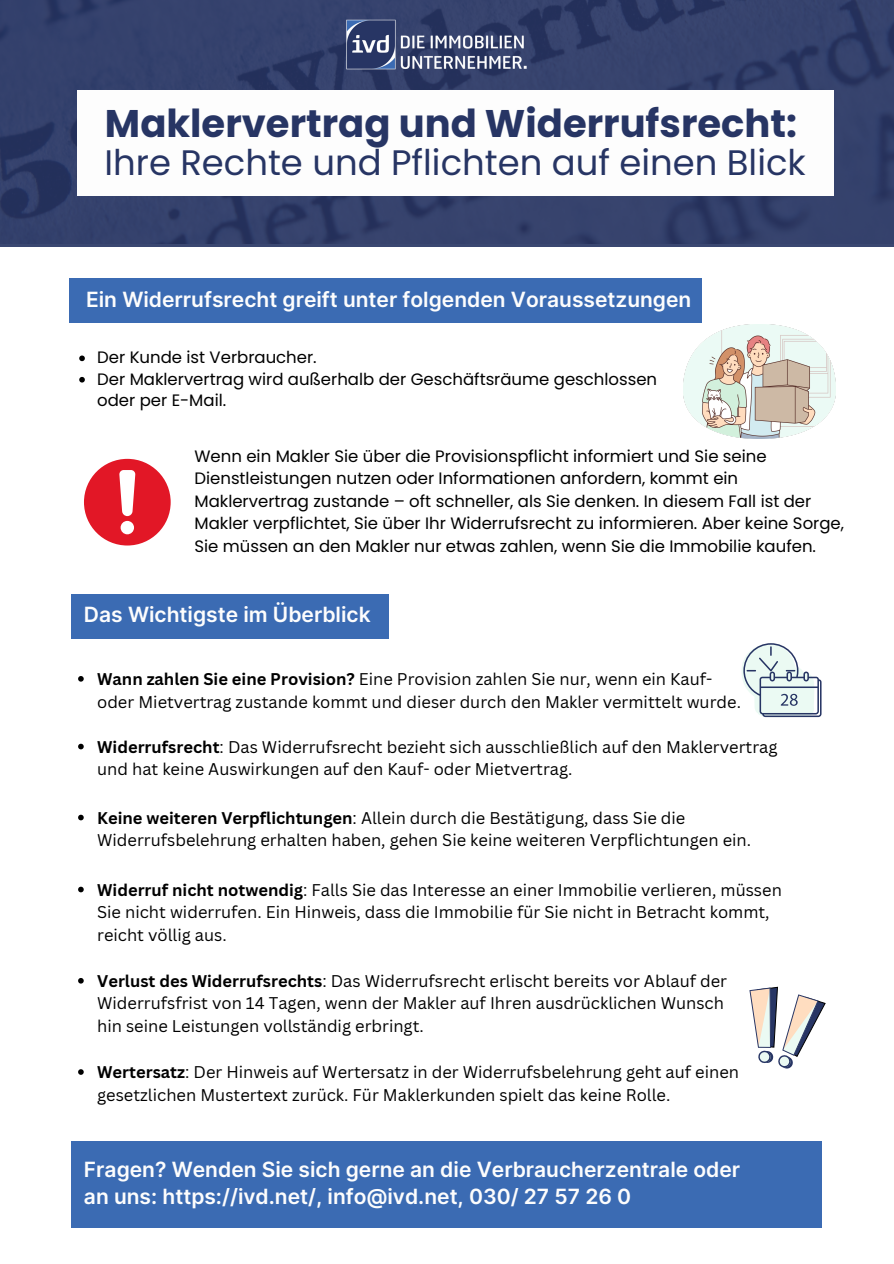
<style>
.page{position:relative;width:894px;height:1264px;background:#fff}
.page>*{position:absolute;margin:0;border:0;box-sizing:border-box;transform-origin:0 0}
.t1{font:700 38.55px "Poppins";color:#273564}
.t2{font:35.4px "Poppins";color:#273564}
.t3{font:600 21px "Inter";color:#fdfdfd}
.t4{font:16.5px/22.5px "Canva Sans";color:#000}
.t5{font:16.5px/22.5px "Poppins";color:#000}
.s1{font-weight:700}
</style>
<div class="page">
<div style="left:69px;top:278px;width:632px;height:45px;background:#3b6bb3"></div>
<svg style="left:0;top:0;width:893px;height:247px;fill:#35426d"></svg>
<img style="left:335px;top:9px;width:203px;height:72px">
<div style="left:77px;top:91px;width:756px;height:105px;background:#fdfdfd"></div>
<div style="left:71px;top:594px;width:318px;height:44px;background:#3b6bb3"></div>
<img style="left:683px;top:324px;width:152px;height:114px">
<div style="left:84px;top:459px;width:87px;height:86px;background:#e21726;border-radius:50%"></div>
<svg style="left:119px;top:470px;width:16px;height:46px"></svg>
<div style="left:121px;top:521px;width:13px;height:13px;background:#fff;border-radius:50%"></div>
<svg style="left:742px;top:643px;width:79px;height:74px"></svg>
<svg style="left:749px;top:986px;width:76px;height:82px"></svg>
<svg style="left:79px;top:355px;width:6px;height:6px"></svg>
<svg style="left:79px;top:377px;width:6px;height:5px"></svg>
<svg style="left:78px;top:676px;width:6px;height:5px"></svg>
<svg style="left:78px;top:743px;width:6px;height:6px"></svg>
<svg style="left:78px;top:814px;width:6px;height:6px"></svg>
<svg style="left:78px;top:886px;width:6px;height:6px"></svg>
<svg style="left:78px;top:978px;width:6px;height:5px"></svg>
<svg style="left:78px;top:1069px;width:6px;height:5px"></svg>
<div style="left:71px;top:1141px;width:750px;height:86px;background:#3b6bb3"></div>
<p class="t1" style="left:105px;top:96px;width:693px">Maklervertrag und Widerrufsrecht:</p>
<p class="t2" style="left:104px;top:138px;width:702px">Ihre Rechte und Pflichten auf einen Blick</p>
<p class="t3" style="left:86px;top:286px;width:606px">Ein Widerrufsrecht greift unter folgenden Voraussetzungen</p>
<p class="t5" style="left:97px;top:346px;width:221px">Der Kunde ist Verbraucher.</p>
<p class="t5" style="left:97px;top:368px;width:561px;line-height:21.3px">Der Maklervertrag wird außerhalb der Geschäftsräume geschlossen oder per E-Mail.</p>
<p class="t5" style="left:194px;top:444px;width:651px">Wenn ein Makler Sie über die Provisionspflicht informiert und Sie seine Dienstleistungen nutzen oder Informationen anfordern, kommt ein Maklervertrag zustande – oft schneller, als Sie denken. In diesem Fall ist der Makler verpflichtet, Sie über Ihr Widerrufsrecht zu informieren. Aber keine Sorge, Sie müssen an den Makler nur etwas zahlen, wenn Sie die Immobilie kaufen.</p>
<p class="t3" style="left:84px;top:602px;width:288px">Das Wichtigste im Überblick</p>
<p class="t4" style="left:97px;top:667px;width:645px"><span class="s1">Wann zahlen Sie eine Provision?</span> Eine Provision zahlen Sie nur, wenn ein Kauf&shy;oder Mietvertrag zustande kommt und dieser durch den Makler vermittelt wurde.</p>
<p class="t4" style="left:97px;top:735px;width:681px"><span class="s1">Widerrufsrecht</span>: Das Widerrufsrecht bezieht sich ausschließlich auf den Maklervertrag und hat keine Auswirkungen auf den Kauf- oder Mietvertrag.</p>
<p class="t4" style="left:97px;top:806px;width:655px"><span class="s1">Keine weiteren Verpflichtungen</span>: Allein durch die Bestätigung, dass Sie die<br>Widerrufsbelehrung erhalten haben, gehen Sie keine weiteren Verpflichtungen ein.</p>
<p class="t4" style="left:97px;top:878px;width:686px"><span class="s1">Widerruf nicht notwendig</span>: Falls Sie das Interesse an einer Immobilie verlieren, müssen<br>Sie nicht widerrufen. Ein Hinweis, dass die Immobilie für Sie nicht in Betracht kommt, reicht völlig aus.</p>
<p class="t4" style="left:97px;top:969px;width:631px"><span class="s1">Verlust des Widerrufsrechts</span>: Das Widerrufsrecht erlischt bereits vor Ablauf der<br>Widerrufsfrist von 14 Tagen, wenn der Makler auf Ihren ausdrücklichen Wunsch hin seine Leistungen vollständig erbringt.</p>
<p class="t4" style="left:97px;top:1060px;width:643px"><span class="s1">Wertersatz</span>: Der Hinweis auf Wertersatz in der Widerrufsbelehrung geht auf einen gesetzlichen Mustertext zurück. Für Maklerkunden spielt das keine Rolle.</p>
<p class="t3" style="left:84px;top:1156px;width:657px">Fragen? Wenden Sie sich gerne an die Verbraucherzentrale oder</p>
<p class="t3" style="left:84px;top:1183px;width:548px">an uns: https://ivd.net/, info@ivd.net, 030/ 27 57 26 0</p>
</div>
